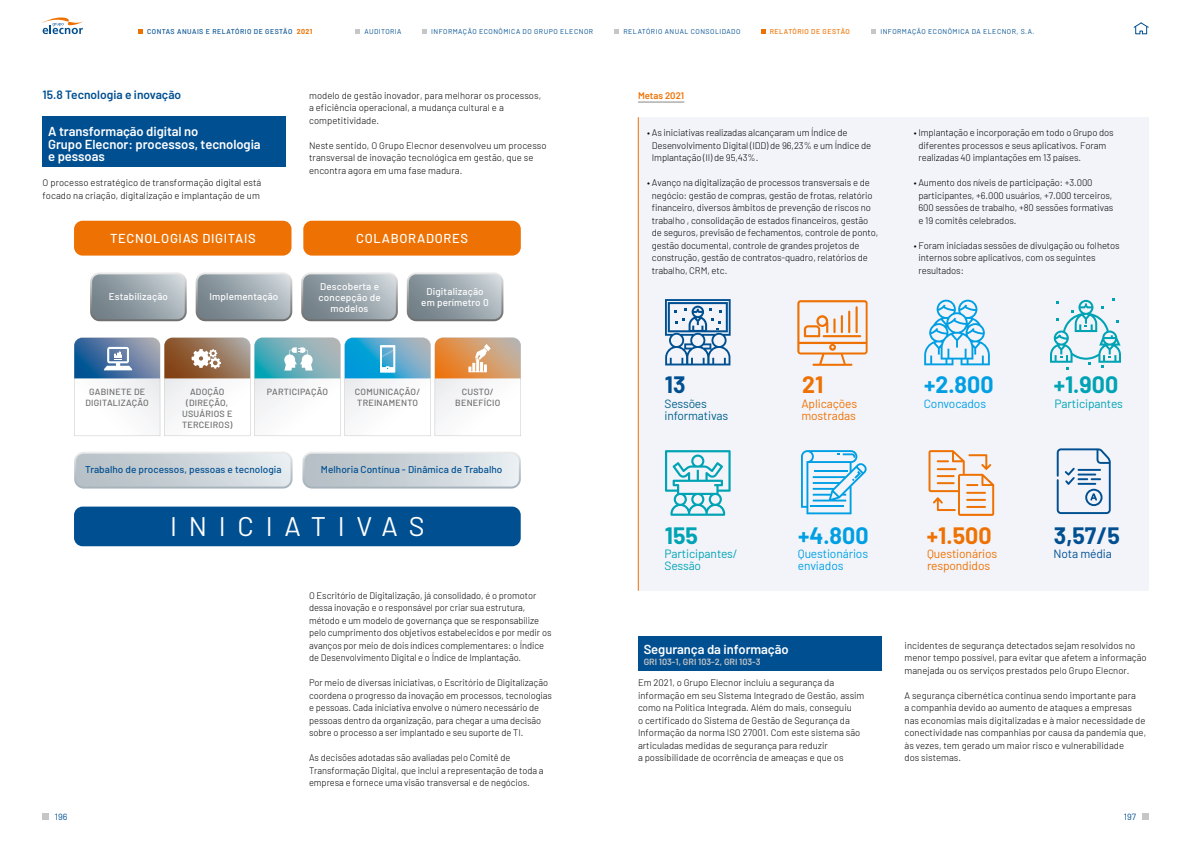
<style>
.page{position:relative;width:1191px;height:842px;background:#fff}
.page>*{position:absolute;margin:0;border:0;box-sizing:border-box;transform-origin:0 0}
.t1{font:27px "Barlow";letter-spacing:.435em;color:#fff}
.t2{font:700 23.2px "Barlow";color:#009fe3}
.t3{font:700 23.2px "Barlow";color:#00a3b4}
.t4{font:700 23.2px "Barlow";color:#004f91}
.t5{font:700 23.2px "Barlow";color:#ee7203}
.t6{font:600 13px/12.5px "Barlow";letter-spacing:-.005em;color:#fff}
.t7{font:500 13px "Barlow";letter-spacing:.05em;color:#fff}
.t8{font:12px/12px "Barlow";letter-spacing:-.01em;color:#ee7203}
.t9{font:12px/12px "Barlow";letter-spacing:-.01em;color:#00a3b4}
.t10{font:12px/12px "Barlow";letter-spacing:-.01em;color:#009fe3}
.t11{font:600 12px "Barlow";color:#004f91}
.t12{font:12px/12px "Barlow";letter-spacing:-.01em;color:#00608b}
.t13{font:12px "Barlow";letter-spacing:-.01em;color:#004f91}
.t14{font:500 10px "Barlow";letter-spacing:.005em;color:#004f91}
.t15{font:500 9.9px/11px "Barlow";letter-spacing:.015em;color:#fff;text-align:center}
.t16{font:300 9.5px/12.5px "Barlow";letter-spacing:-.005em;color:#000}
.t17{font:600 9.5px "Barlow";color:#ee7203}
.t18{font:500 9px/11px "Barlow";letter-spacing:.025em;color:#706f6f;text-align:center}
.t19{font:600 9px "Barlow";color:#c6c6c6}
.t20{font:9px "Barlow";letter-spacing:.02em;color:#004f91}
.t21{font:7px "Barlow";letter-spacing:.07em;color:#004f91}
.t22{font:500 7px "Barlow";letter-spacing:.07em;color:#004f91}
.t23{font:500 7px "Barlow";letter-spacing:.07em;color:#ee7203}
.s1{font-weight:700;color:#ee7203}
.s2{font-size:10px}
</style>
<div class="page">
<div style="left:43px;top:813px;width:6px;height:7px;background:#c6c6c6"></div>
<div style="left:1142px;top:813px;width:6px;height:7px;background:#c6c6c6"></div>
<div style="left:638px;top:636px;width:244px;height:35px;background:#004f91"></div>
<div style="left:638px;top:117px;width:510px;height:474px;background:#f3f4fa"></div>
<hr style="left:638px;top:117px;width:1px;height:474px;background:#ee7203">
<div style="left:43px;top:117px;width:243px;height:50px;background:#004f91"></div>
<hr style="left:638px;top:102px;width:46px;height:1px;background:#878787">
<div style="left:74px;top:221px;width:217px;height:35px;background:#ee7203;border-radius:9px"></div>
<div style="left:74px;top:507px;width:447px;height:39px;background:#004f91;border-radius:9px"></div>
<svg style="left:74px;top:338px;width:447px;height:98px"></svg>
<img style="left:382px;top:350px;width:11px;height:17px">
<svg style="left:301px;top:272px;width:97px;height:49px;background:#9da7ac"></svg>
<svg style="left:407px;top:272px;width:96px;height:49px;background:#9ca6ac"></svg>
<svg style="left:90px;top:272px;width:97px;height:49px;background:#9da7ac"></svg>
<svg style="left:196px;top:272px;width:96px;height:49px;background:#9ca6ac"></svg>
<svg style="left:74px;top:452px;width:218px;height:36px;background:#cbd3d8"></svg>
<svg style="left:302px;top:452px;width:219px;height:36px;background:#cbd3d8"></svg>
<div style="left:303px;top:221px;width:218px;height:35px;background:#ee7203;border-radius:9px"></div>
<svg style="left:665px;top:450px;width:65px;height:66px"></svg>
<svg style="left:797px;top:300px;width:70px;height:66px"></svg>
<svg style="left:801px;top:450px;width:65px;height:64px"></svg>
<svg style="left:928px;top:450px;width:66px;height:66px"></svg>
<svg style="left:924px;top:300px;width:65px;height:65px"></svg>
<svg style="left:1056px;top:448px;width:54px;height:66px"></svg>
<svg style="left:1050px;top:298px;width:71px;height:71px"></svg>
<svg style="left:665px;top:299px;width:65px;height:66px"></svg>
<svg style="left:41px;top:17px;width:42px;height:17px"></svg>
<svg style="left:1133px;top:22px;width:15px;height:12px"></svg>
<svg style="left:138px;top:29px;width:5px;height:5px"></svg>
<svg style="left:355px;top:29px;width:5px;height:5px"></svg>
<svg style="left:422px;top:29px;width:5px;height:5px"></svg>
<svg style="left:761px;top:29px;width:5px;height:5px"></svg>
<svg style="left:871px;top:29px;width:5px;height:5px"></svg>
<svg style="left:614px;top:29px;width:5px;height:5px"></svg>
<p class="t22" style="left:147px;top:26px;width:167px">CONTAS ANUAIS E RELATÓRIO DE GESTÃO <span class="s1">2021</span></p>
<p class="t21" style="left:364px;top:26px;width:39px">AUDITORIA</p>
<p class="t21" style="left:431px;top:26px;width:163px">INFORMAÇÃO ECONÔMICA DO GRUPO ELECNOR</p>
<p class="t21" style="left:623px;top:26px;width:118px">RELATÓRIO ANUAL CONSOLIDADO</p>
<p class="t23" style="left:769px;top:26px;width:82px">RELATÓRIO DE GESTÃO</p>
<p class="t21" style="left:880px;top:26px;width:155px">INFORMAÇÃO ECONÔMICA DA ELECNOR, S.A.</p>
<p class="t11" style="left:43px;top:85px;width:140px">15.8 Tecnologia e inovação</p>
<h3 class="t6" style="left:48px;top:124px;width:214px">A transformação digital no<br>Grupo Elecnor: processos, tecnologia e pessoas</h3>
<p class="t16" style="left:43px;top:176px;width:220px">O processo estratégico de transformação digital está focado na criação, digitalização e implantação de um</p>
<p class="t16" style="left:309px;top:88px;width:234px">modelo de gestão inovador, para melhorar os processos, a eficiência operacional, a mudança cultural e a competitividade.</p>
<p class="t16" style="left:309px;top:138px;width:239px">Neste sentido, O Grupo Elecnor desenvolveu um processo transversal de inovação tecnológica em gestão, que se encontra agora em uma fase madura.</p>
<h3 class="t7" style="left:110px;top:229px;width:147px">TECNOLOGIAS DIGITAIS</h3>
<h3 class="t7" style="left:356px;top:229px;width:113px">COLABORADORES</h3>
<p class="t15" style="left:109px;top:290px;width:61px">Estabilização</p>
<p class="t15" style="left:209px;top:290px;width:70px">Implementação</p>
<p class="t15" style="left:318px;top:280px;width:64px">Descoberta e concepção de modelos</p>
<p class="t15" style="left:421px;top:285px;width:69px">Digitalização em perímetro <span class="s2">0</span></p>
<p class="t18" style="left:182px;top:385px;width:52px">ADOÇÃO (DIREÇÃO,<br>USUÁRIOS E<br>TERCEIROS)</p>
<p class="t18" style="left:355px;top:385px;width:67px;text-align:left">COMUNICAÇÃO/<br>TREINAMENTO</p>
<p class="t18" style="left:85px;top:385px;width:65px">GABINETE DE<br>DIGITALIZAÇÃO</p>
<p class="t18" style="left:267px;top:385px;width:63px">PARTICIPAÇÃO</p>
<p class="t18" style="left:455px;top:385px;width:46px">CUSTO/<br>BENEFÍCIO</p>
<p class="t14" style="left:85px;top:462px;width:198px">Trabalho de processos, pessoas e tecnologia</p>
<p class="t14" style="left:321px;top:462px;width:183px">Melhoria Contínua - Dinâmica de Trabalho</p>
<h1 class="t1" style="left:170px;top:507px;width:256px">INICIATIVAS</h1>
<p class="t16" style="left:309px;top:588px;width:244px">O Escritório de Digitalização, já consolidado, é o promotor dessa inovação e o responsável por criar sua estrutura, método e um modelo de governança que se responsabilize pelo cumprimento dos objetivos estabelecidos e por medir os avanços por meio de dois índices complementares: o Índice de Desenvolvimento Digital e o Índice de Implantação.</p>
<p class="t16" style="left:309px;top:676px;width:244px">Por meio de diversas iniciativas, o Escritório de Digitalização coordena o progresso da inovação em processos, tecnologias e pessoas. Cada iniciativa envolve o número necessário de pessoas dentro da organização, para chegar a uma decisão sobre o processo a ser implantado e seu suporte de TI.</p>
<p class="t16" style="left:309px;top:751px;width:236px">As decisões adotadas são avaliadas pelo Comitê de<br>Transformação Digital, que inclui a representação de toda a empresa e fornece uma visão transversal e de negócios.</p>
<p class="t17" style="left:638px;top:88px;width:48px">Metas 2021</p>
<p class="t16" style="left:652px;top:126px;width:221px;text-indent:-5px">• As iniciativas realizadas alcançaram um Índice de<br>Desenvolvimento Digital (IDD) de 96,23% e um Índice de<br>Implantação (II) de 95,43%.</p>
<p class="t16" style="left:652px;top:176px;width:228px;text-indent:-5px">• Avanço na digitalização de processos transversais e de negócio: gestão de compras, gestão de frotas, relatório financeiro, diversos âmbitos de prevenção de riscos no trabalho , consolidação de estados financeiros, gestão de seguros, previsão de fechamentos, controle de ponto, gestão documental, controle de grandes projetos de construção, gestão de contratos-quadro, relatórios de trabalho, CRM, etc.</p>
<p class="t16" style="left:918px;top:126px;width:197px;text-indent:-5px">• Implantação e incorporação em todo o Grupo dos diferentes processos e seus aplicativos. Foram realizadas 40 implantações em 13 países.</p>
<p class="t16" style="left:918px;top:176px;width:196px;text-indent:-5px">• Aumento dos níveis de participação: +3.000 participantes, +6.000 usuários, +7.000 terceiros, 600 sessões de trabalho, +80 sessões formativas e 19 comitês celebrados.</p>
<p class="t16" style="left:918px;top:238px;width:203px;text-indent:-5px">• Foram iniciadas sessões de divulgação ou folhetos internos sobre aplicativos, com os seguintes resultados:</p>
<h2 class="t4" style="left:665px;top:368px;width:22px">13</h2>
<p class="t12" style="left:664px;top:397px;width:65px">Sessões informativas</p>
<h2 class="t5" style="left:802px;top:368px;width:23px">21</h2>
<p class="t8" style="left:801px;top:397px;width:57px">Aplicações mostradas</p>
<h2 class="t2" style="left:924px;top:368px;width:71px">+2.800</h2>
<p class="t10" style="left:923px;top:397px;width:64px">Convocados</p>
<h2 class="t3" style="left:1053px;top:368px;width:66px">+1.900</h2>
<p class="t9" style="left:1054px;top:397px;width:70px">Participantes</p>
<h2 class="t3" style="left:665px;top:518px;width:35px">155</h2>
<p class="t9" style="left:664px;top:547px;width:75px">Participantes/<br>Sessão</p>
<h2 class="t2" style="left:798px;top:518px;width:72px">+4.800</h2>
<p class="t10" style="left:798px;top:547px;width:72px">Questionários enviados</p>
<h2 class="t5" style="left:927px;top:518px;width:66px">+1.500</h2>
<p class="t8" style="left:927px;top:547px;width:72px">Questionários respondidos</p>
<h2 class="t4" style="left:1053px;top:518px;width:67px">3,57/5</h2>
<p class="t13" style="left:1053px;top:545px;width:60px">Nota média</p>
<h3 class="t6" style="left:643px;top:642px;width:147px">Segurança da informação</h3>
<p class="t19" style="left:643px;top:655px;width:118px">GRI 103-1, GRI 103-2, GRI 103-3</p>
<p class="t16" style="left:638px;top:676px;width:228px">Em 2021, o Grupo Elecnor incluiu a segurança da informação em seu Sistema Integrado de Gestão, assim como na Política Integrada. Além do mais, conseguiu<br>o certificado do Sistema de Gestão de Segurança da Informação da norma ISO 27001. Com este sistema são articuladas medidas de segurança para reduzir<br>a possibilidade de ocorrência de ameaças e que os</p>
<p class="t16" style="left:904px;top:638px;width:243px">incidentes de segurança detectados sejam resolvidos no menor tempo possível, para evitar que afetem a informação manejada ou os serviços prestados pelo Grupo Elecnor.</p>
<p class="t16" style="left:904px;top:688px;width:243px">A segurança cibernética continua sendo importante para<br>a companhia devido ao aumento de ataques a empresas nas economias mais digitalizadas e à maior necessidade de conectividade nas companhias por causa da pandemia que, às vezes, tem gerado um maior risco e vulnerabilidade<br>dos sistemas.</p>
<p class="t20" style="left:55px;top:810px;width:14px">196</p>
<p class="t20" style="left:1123px;top:810px;width:14px">197</p>
</div>
